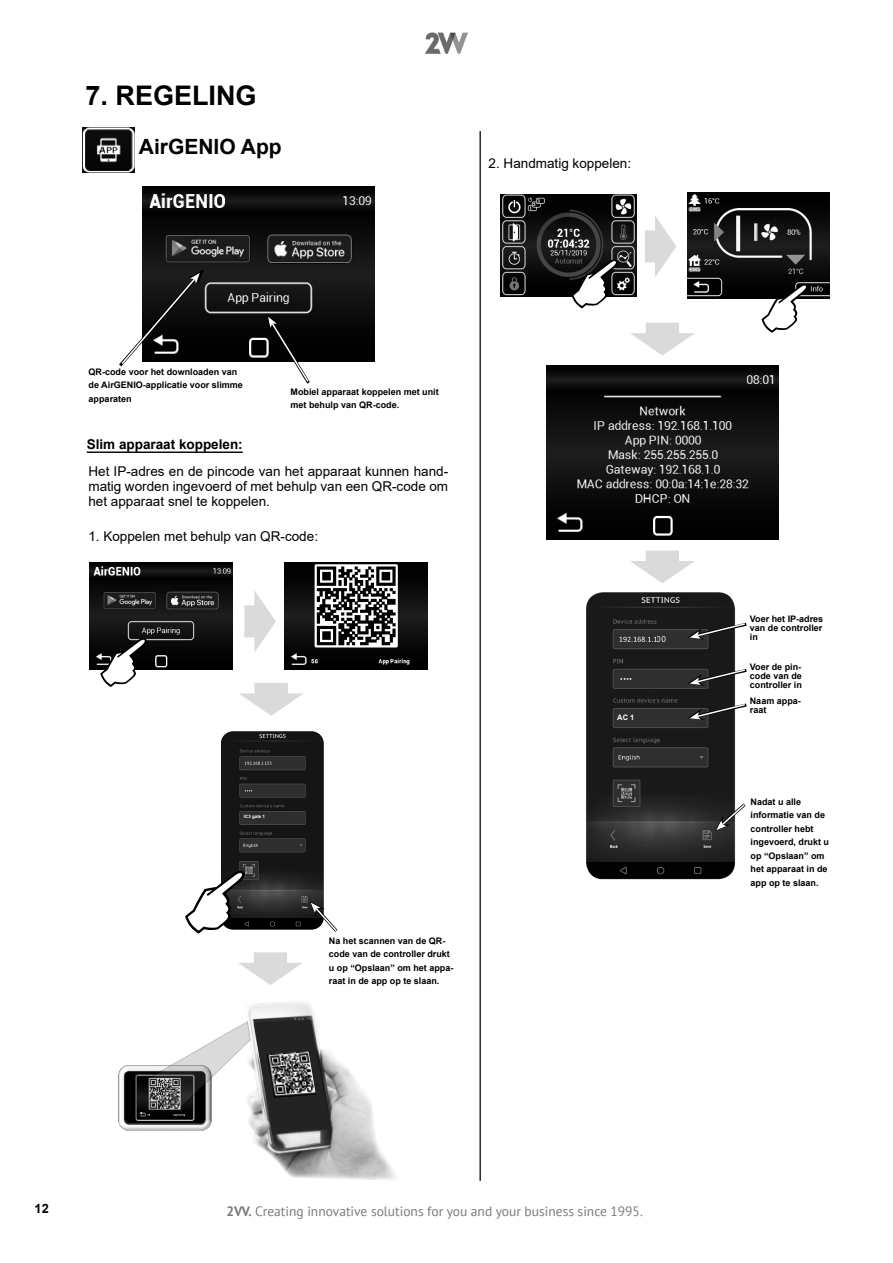
<style>
.page{position:relative;width:893px;height:1263px;background:#fff}
.page>*{position:absolute;margin:0;border:0;box-sizing:border-box;transform-origin:0 0}
.obsah{font:700 27px "Arial";color:#000}
.KAPITOLY{font:700 21px "Arial";color:#000}
.Text{font:13.5px/15px "Arial";color:#000;text-align:justify}
.t1{font:13.5px "PT Sans";color:#7a7a7a}
.KAPITOLY-2{font:700 13.5px "Arial";color:#000}
.KAPITOLY-3{font:13.5px "Arial";color:#000}
.t2{font:700 12.75px "Arial";color:#000}
.KAPITOLY-4{font:700 9px/13.5px "Arial";color:#000}
.Text_-_odsazeni{font:700 9px/9px "Arial";color:#000;text-align:justify}
.t3{font:8.55px "Arial";color:#fff}
.Text-2{font:700 7.5px "Arial";color:#fff}
.Text-3{font:700 4.5px "Arial";color:#fff}
.s1{font-weight:700}
</style>
<div class="page">
<img style="left:425px;top:32px;width:43px;height:22px">
<img style="left:687px;top:192px;width:143px;height:107px">
<img style="left:501px;top:195px;width:136px;height:102px">
<img style="left:83px;top:127px;width:51px;height:46px">
<img style="left:142px;top:187px;width:233px;height:174px">
<svg style="left:119px;top:269px;width:85px;height:98px"></svg>
<svg style="left:266px;top:313px;width:47px;height:71px"></svg>
<img style="left:284px;top:562px;width:144px;height:108px">
<img style="left:221px;top:731px;width:103px;height:198px">
<svg style="left:185px;top:870px;width:60px;height:63px"></svg>
<img style="left:118px;top:1065px;width:30px;height:66px">
<img style="left:137px;top:1077px;width:11px;height:40px">
<hr style="left:87px;top:451px;width:156px;height:2px;background:#000">
<img style="left:89px;top:562px;width:144px;height:108px">
<svg style="left:244px;top:591px;width:32px;height:61px"></svg>
<svg style="left:100px;top:638px;width:47px;height:49px"></svg>
<svg style="left:239px;top:952px;width:63px;height:33px"></svg>
<svg style="left:148px;top:1001px;width:248px;height:179px"></svg>
<svg style="left:239px;top:683px;width:64px;height:33px"></svg>
<div style="left:244px;top:815px;width:18px;height:6px;background:#2e2e2e"></div>
<svg style="left:310px;top:901px;width:28px;height:31px"></svg>
<hr style="left:479px;top:131px;width:2px;height:1050px;background:#000">
<svg style="left:571px;top:259px;width:47px;height:49px"></svg>
<svg style="left:645px;top:216px;width:31px;height:61px"></svg>
<svg style="left:761px;top:283px;width:47px;height:50px"></svg>
<svg style="left:630px;top:323px;width:65px;height:32px"></svg>
<svg style="left:630px;top:550px;width:65px;height:33px"></svg>
<img style="left:546px;top:365px;width:233px;height:175px">
<img style="left:586px;top:592px;width:150px;height:287px">
<div style="left:616px;top:712px;width:47px;height:14px;background:#2f2f2f"></div>
<svg style="left:687px;top:621px;width:60px;height:18px"></svg>
<svg style="left:687px;top:667px;width:60px;height:19px"></svg>
<svg style="left:687px;top:701px;width:60px;height:19px"></svg>
<svg style="left:715px;top:800px;width:31px;height:31px"></svg>
<p class="obsah" style="left:85px;top:76px;width:173px">7. REGELING</p>
<p class="KAPITOLY" style="left:139px;top:131px;width:144px">AirGENIO App</p>
<p class="KAPITOLY-3" style="left:489px;top:154px;width:144px">2. Handmatig koppelen:</p>
<p class="KAPITOLY-4" style="left:89px;top:365px;width:156px">QR-code voor het downloaden van de AirGENIO-applicatie voor slimme apparaten</p>
<p class="KAPITOLY-2" style="left:87px;top:435px;width:158px">Slim apparaat koppelen:</p>
<p class="KAPITOLY-4" style="left:291px;top:385px;width:150px">Mobiel apparaat koppelen met unit</p>
<p class="KAPITOLY-4" style="left:291px;top:398px;width:110px">met behulp van QR-code.</p>
<p class="Text" style="left:88px;top:463px;width:361px">Het IP-adres en de pincode van het apparaat kunnen hand&shy;matig worden ingevoerd of met behulp van een QR-code om het apparaat snel te koppelen.</p>
<p class="Text" style="left:88px;top:529px;width:231px">1. Koppelen met behulp van QR-code:</p>
<p class="Text-3" style="left:244px;top:813px;width:23px">IC3 gate 1</p>
<p class="KAPITOLY-4" style="left:329px;top:934px;width:126px">Na het scannen van de QR&shy;code van de controller drukt u op “Opslaan” om het appa&shy;raat in de app op te slaan.</p>
<p class="t3" style="left:657px;top:633px;width:11px">00</p>
<p class="Text-2" style="left:617px;top:712px;width:19px">AC 1</p>
<p class="Text_-_odsazeni" style="left:750px;top:615px;width:75px">Voer het IP-adres van de controller in</p>
<p class="Text_-_odsazeni" style="left:750px;top:662px;width:54px">Voer de pin&shy;code van de controller in</p>
<p class="Text_-_odsazeni" style="left:750px;top:697px;width:53px">Naam appa&shy;raat</p>
<p class="KAPITOLY-4" style="left:750px;top:795px;width:80px">Nadat u alle informatie van de controller hebt ingevoerd, drukt u op “Opslaan” om het apparaat in de app op te slaan.</p>
<h3 class="t2" style="left:35px;top:1199px;width:16px">12</h3>
<h3 class="t1" style="left:226px;top:1203px;width:418px"><span class="s1">2VV.</span> Creating innovative solutions for you and your business since 1995.</h3>
</div>
